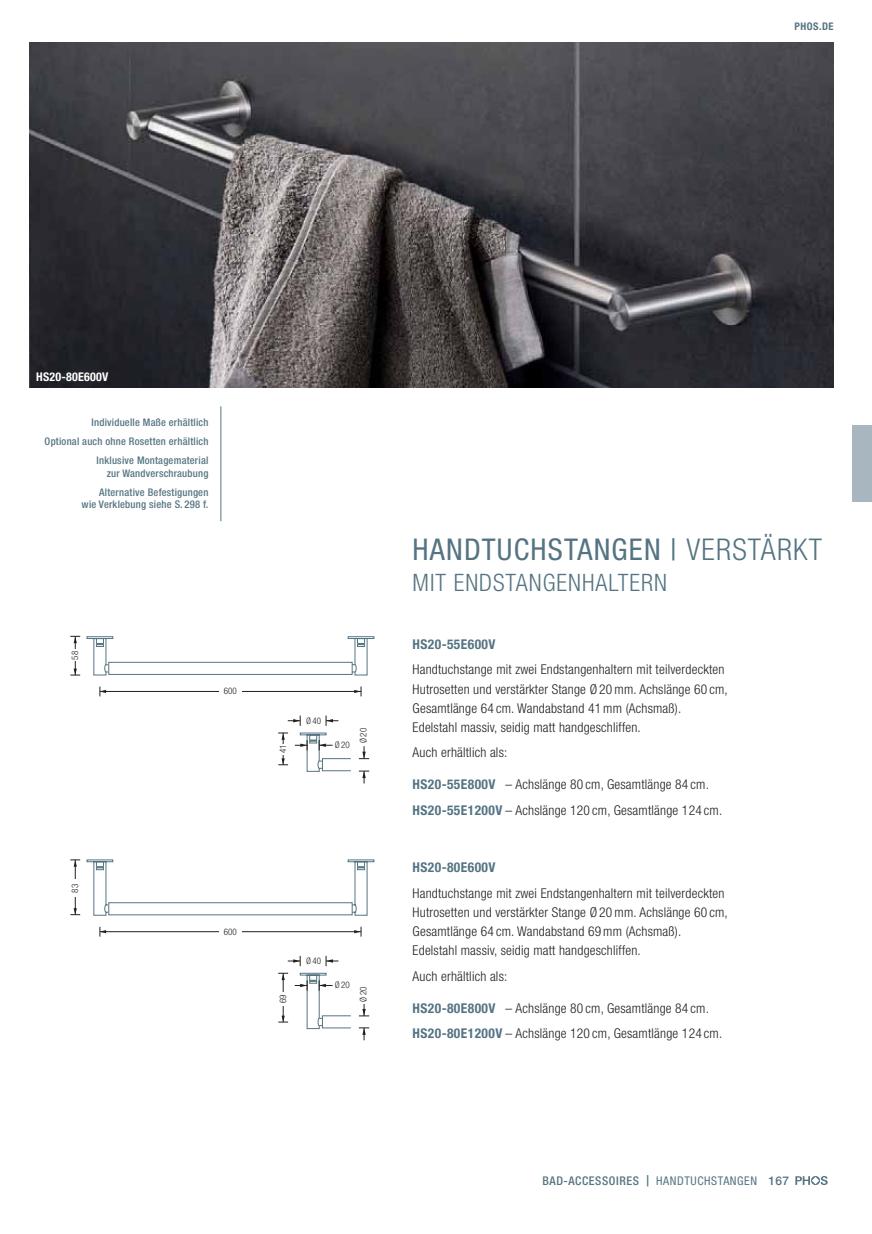
<style>
.page{position:relative;width:872px;height:1234px;background:#fff}
.page>*{position:absolute;margin:0;border:0;box-sizing:border-box;transform-origin:0 0}
.t1{font:condensed 30px "Helvetica Neue LT Std";letter-spacing:.04em;color:#557483}
.t2{font:300 condensed 24px "Helvetica Neue LT Std";letter-spacing:.04em;color:#557483}
.t3{font:300 condensed 13.5px/19.2px "Helvetica Neue LT Std";letter-spacing:.015em;color:#231f20}
.t4{font:700 condensed 13.5px "Helvetica Neue LT Std";letter-spacing:.03em;color:#557483}
.t5{font:500 condensed 12px "Helvetica Neue LT Std";letter-spacing:.05em;color:#557483}
.t6{font:700 condensed 12px "Helvetica Neue LT Std";letter-spacing:.02em;color:#fff}
.t7{font:500 12px "Helvetica Neue LT Std";color:#557483}
.t8{font:500 condensed 10.5px/19.2px "Helvetica Neue LT Std";letter-spacing:.02em;color:#557483;text-align:right}
.t9{font:700 condensed 10.5px "Helvetica Neue LT Std";letter-spacing:.05em;color:#557483}
.t10{font:300 condensed 9px "Helvetica Neue LT Std";color:#231f20}
.s1{font-size:10.65px}
.s2{font-weight:300}
.s3{font-weight:700;color:#557483}
.s4{font-stretch:normal;font-size:11.25px}
.s5{font-weight:400}
</style>
<div class="page">
<img style="left:30px;top:43px;width:803px;height:344px">
<hr style="left:75px;top:636px;width:1px;height:39px;background:#231f20">
<svg style="left:70px;top:668px;width:10px;height:7px"></svg>
<svg style="left:70px;top:636px;width:10px;height:7px"></svg>
<div style="left:72px;top:649px;width:8px;height:12px;background:#fff"></div>
<svg style="left:86px;top:636px;width:289px;height:25px"></svg>
<svg style="left:86px;top:661px;width:289px;height:255px"></svg>
<hr style="left:100px;top:931px;width:261px;height:1px;background:#231f20">
<svg style="left:100px;top:926px;width:6px;height:10px"></svg>
<svg style="left:354px;top:926px;width:8px;height:10px"></svg>
<div style="left:219px;top:927px;width:23px;height:8px;background:#fff"></div>
<hr style="left:75px;top:859px;width:1px;height:55px;background:#231f20">
<svg style="left:70px;top:908px;width:10px;height:7px"></svg>
<svg style="left:70px;top:859px;width:10px;height:7px"></svg>
<div style="left:72px;top:879px;width:8px;height:17px;background:#fff"></div>
<div style="left:357px;top:861px;width:8px;height:5px;border:1px solid #557483"></div>
<svg style="left:357px;top:866px;width:8px;height:3px"></svg>
<div style="left:96px;top:861px;width:8px;height:5px;border:1px solid #557483"></div>
<svg style="left:96px;top:866px;width:8px;height:3px"></svg>
<div style="left:109px;top:902px;width:243px;height:12px;background:#fff"></div>
<div style="left:108px;top:902px;width:244px;height:13px;border:1px solid #557483"></div>
<svg style="left:359px;top:746px;width:10px;height:13px"></svg>
<svg style="left:359px;top:770px;width:10px;height:13px"></svg>
<div style="left:360px;top:726px;width:10px;height:18px;background:#fff"></div>
<svg style="left:326px;top:715px;width:12px;height:10px"></svg>
<svg style="left:288px;top:715px;width:13px;height:10px"></svg>
<div style="left:304px;top:717px;width:19px;height:10px;background:#fff"></div>
<svg style="left:295px;top:732px;width:37px;height:42px"></svg>
<div style="left:333px;top:741px;width:18px;height:10px;background:#fff"></div>
<hr style="left:283px;top:732px;width:1px;height:32px;background:#231f20">
<svg style="left:278px;top:758px;width:10px;height:7px"></svg>
<svg style="left:278px;top:732px;width:10px;height:7px"></svg>
<div style="left:279px;top:743px;width:9px;height:11px;background:#fff"></div>
<div style="left:322px;top:758px;width:29px;height:12px;background:#fff"></div>
<div style="left:322px;top:758px;width:29px;height:13px;border:1px solid #557483"></div>
<hr style="left:283px;top:972px;width:1px;height:49px;background:#231f20">
<svg style="left:278px;top:1015px;width:10px;height:7px"></svg>
<svg style="left:278px;top:972px;width:10px;height:7px"></svg>
<div style="left:280px;top:991px;width:8px;height:13px;background:#fff"></div>
<svg style="left:359px;top:1004px;width:10px;height:12px"></svg>
<svg style="left:359px;top:1027px;width:10px;height:13px"></svg>
<svg style="left:295px;top:972px;width:37px;height:58px"></svg>
<svg style="left:326px;top:955px;width:12px;height:10px"></svg>
<svg style="left:288px;top:955px;width:13px;height:10px"></svg>
<div style="left:322px;top:1015px;width:29px;height:12px;background:#fff"></div>
<div style="left:322px;top:1015px;width:29px;height:13px;border:1px solid #557483"></div>
<hr style="left:221px;top:406px;width:1px;height:115px;background:#557483">
<svg style="left:795px;top:1176px;width:32px;height:8px"></svg>
<div style="left:853px;top:425px;width:19px;height:77px;background:#a7b6bf"></div>
<p class="t9" style="left:794px;top:20px;width:41px">PHOS.DE</p>
<p class="t6" style="left:36px;top:369px;width:74px">HS20-80E600V</p>
<p class="t8" style="left:45px;top:413px;width:165px">Individuelle Maße erhältlich<br>Optional auch ohne Rosetten erhältlich<br>Inklusive Montagematerial</p>
<p class="t8" style="left:99px;top:464px;width:111px">zur Wandverschraubung<br>Alternative Befestigungen</p>
<p class="t8" style="left:82px;top:496px;width:128px">wie Verklebung <span class="s1">siehe S. 298 f.</span></p>
<p class="t10" style="left:72px;top:659px;width:10px;rotate:-90deg">58</p>
<p class="t10" style="left:72px;top:892px;width:10px;rotate:-90deg">83</p>
<p class="t10" style="left:224px;top:687px;width:14px">600</p>
<p class="t10" style="left:279px;top:753px;width:10px;rotate:-90deg">41</p>
<p class="t10" style="left:306px;top:717px;width:17px">Ø 40</p>
<p class="t10" style="left:335px;top:741px;width:17px">Ø 20</p>
<p class="t10" style="left:360px;top:743px;width:17px;rotate:-90deg">Ø 20</p>
<p class="t10" style="left:224px;top:927px;width:14px">600</p>
<p class="t10" style="left:306px;top:957px;width:17px">Ø 40</p>
<p class="t10" style="left:335px;top:981px;width:17px">Ø 20</p>
<p class="t10" style="left:280px;top:1002px;width:10px;rotate:-90deg">69</p>
<p class="t10" style="left:360px;top:1001px;width:17px;rotate:-90deg">Ø 20</p>
<h1 class="t1" style="left:412px;top:538px;width:411px">HANDTUCHSTANGEN | <span class="s2">VERSTÄRKT</span></h1>
<h2 class="t2" style="left:412px;top:574px;width:256px">MIT ENDSTANGENHALTERN</h2>
<p class="t4" style="left:412px;top:636px;width:84px">HS20-55E600V</p>
<p class="t3" style="left:412px;top:661px;width:317px">Handtuchstange mit zwei Endstangenhaltern mit teilverdeckten Hutrosetten und verstärkter Stange Ø 20 mm. Achslänge 60 cm, Gesamtlänge 64 cm. Wandabstand 41 mm (Achsmaß).<br>Edelstahl massiv, seidig matt handgeschliffen.</p>
<p class="t3" style="left:412px;top:744px;width:96px">Auch erhältlich als:</p>
<p class="t3" style="left:412px;top:773px;width:311px;line-height:25.5px"><span class="s3">HS20-55E800V</span> – Achslänge 80 cm, Gesamtlänge 84 cm.<br><span class="s3">HS20-55E1200V</span> – Achslänge 120 cm, Gesamtlänge 124 cm.</p>
<p class="t4" style="left:412px;top:859px;width:84px">HS20-80E600V</p>
<p class="t3" style="left:412px;top:884px;width:317px">Handtuchstange mit zwei Endstangenhaltern mit teilverdeckten Hutrosetten und verstärkter Stange Ø 20 mm. Achslänge 60 cm, Gesamtlänge 64 cm. Wandabstand 69 mm (Achsmaß).<br>Edelstahl massiv, seidig matt handgeschliffen.</p>
<p class="t3" style="left:412px;top:967px;width:96px">Auch erhältlich als:</p>
<p class="t3" style="left:412px;top:996px;width:311px;line-height:25.5px"><span class="s3">HS20-80E800V</span> – Achslänge 80 cm, Gesamtlänge 84 cm.<br><span class="s3">HS20-80E1200V</span> – Achslänge 120 cm, Gesamtlänge 124 cm.</p>
<p class="t5" style="left:542px;top:1176px;width:216px">BAD-ACCESSOIRES <span class="s4">|</span> <span class="s5">HANDTUCHSTANGEN</span></p>
<p class="t7" style="left:768px;top:1173px;width:22px">167</p>
</div>
